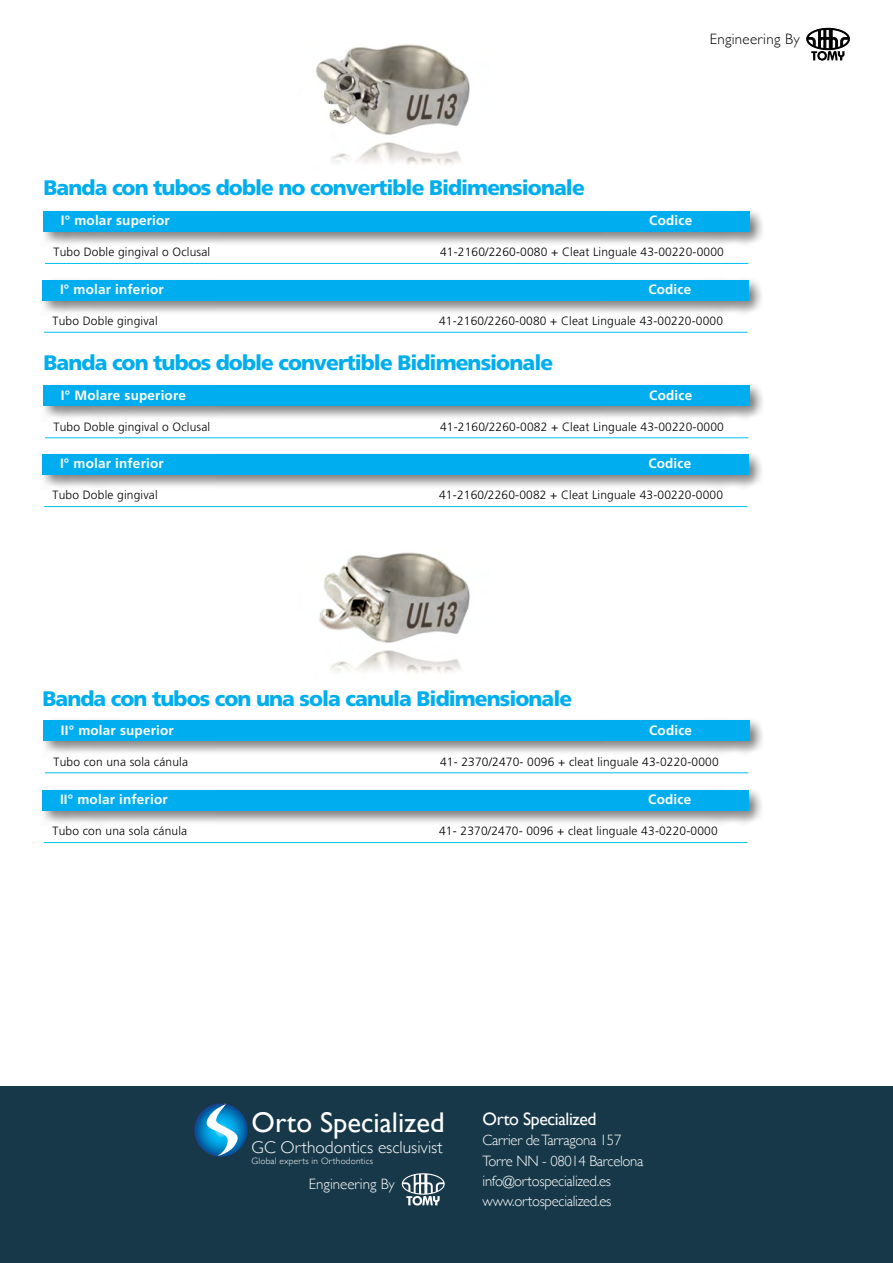
<style>
.page{position:relative;width:893px;height:1263px;background:#fff}
.page>*{position:absolute;margin:0;border:0;box-sizing:border-box;transform-origin:0 0}
.t1{font:28.5px "Gill Sans";color:#fff}
.t2{font:900 21px "Frutiger";letter-spacing:-.045em;color:#00aeef}
.t3{font:18px "Gill Sans";letter-spacing:-.02em;color:#fff}
.t4{font:300 17.25px "Gill Sans";color:#fff}
.t5{font:300 15px/20.2px "Gill Sans";letter-spacing:-.02em;color:#fff}
.t6{font:300 15px "Gill Sans";letter-spacing:.02em;color:#000}
.t7{font:300 15px "Gill Sans";color:#fff}
.t8{font:700 13.5px "Frutiger";letter-spacing:.015em;color:#fff}
.t9{font:300 12px "Frutiger";letter-spacing:.015em;color:#000}
.t10{font:300 9.3px "Gill Sans";letter-spacing:.02em;color:#fff}
</style>
<div class="page">
<img style="left:319px;top:552px;width:151px;height:121px">
<img style="left:316px;top:44px;width:154px;height:121px">
<div style="left:40px;top:208px;width:725px;height:39px;background:#000;opacity:.5"></div>
<div style="left:43px;top:211px;width:706px;height:21px;background:#00aeef"></div>
<hr style="left:45px;top:263px;width:703px;height:1px;background:#00c0f3">
<div style="left:39px;top:277px;width:725px;height:39px;background:#000;opacity:.5"></div>
<div style="left:43px;top:280px;width:706px;height:20px;background:#00aeef"></div>
<hr style="left:44px;top:332px;width:703px;height:1px;background:#00c0f3">
<div style="left:40px;top:717px;width:725px;height:39px;background:#000;opacity:.5"></div>
<div style="left:43px;top:720px;width:706px;height:21px;background:#00aeef"></div>
<hr style="left:45px;top:772px;width:703px;height:1px;background:#00c0f3">
<div style="left:39px;top:787px;width:725px;height:39px;background:#000;opacity:.5"></div>
<div style="left:43px;top:790px;width:706px;height:21px;background:#00aeef"></div>
<hr style="left:44px;top:842px;width:703px;height:1px;background:#00c0f3">
<div style="left:40px;top:382px;width:725px;height:39px;background:#000;opacity:.5"></div>
<div style="left:43px;top:385px;width:706px;height:21px;background:#00aeef"></div>
<hr style="left:45px;top:437px;width:703px;height:1px;background:#00c0f3">
<div style="left:39px;top:451px;width:725px;height:39px;background:#000;opacity:.5"></div>
<div style="left:43px;top:454px;width:706px;height:21px;background:#00aeef"></div>
<hr style="left:44px;top:506px;width:703px;height:1px;background:#00c0f3">
<div style="left:0;top:1086px;width:893px;height:177px;background:#163849"></div>
<svg style="left:807px;top:28px;width:43px;height:33px"></svg>
<img style="left:406px;top:1173px;width:18px;height:5px">
<svg style="left:194px;top:1103px;width:54px;height:54px"></svg>
<p class="t6" style="left:710px;top:28px;width:91px">Engineering By</p>
<h2 class="t2" style="left:44px;top:175px;width:543px">Banda con tubos doble no convertible Bidimensionale</h2>
<p class="t8" style="left:61px;top:213px;width:110px">I° molar superior</p>
<p class="t8" style="left:649px;top:213px;width:44px">Codice</p>
<p class="t9" style="left:54px;top:245px;width:158px">Tubo Doble gingival o Oclusal</p>
<p class="t9" style="left:440px;top:245px;width:285px">41-2160/2260-0080 + Cleat Linguale 43-00220-0000</p>
<p class="t8" style="left:60px;top:281px;width:105px">I° molar inferior</p>
<p class="t8" style="left:648px;top:281px;width:44px">Codice</p>
<p class="t9" style="left:53px;top:314px;width:107px">Tubo Doble gingival</p>
<p class="t9" style="left:439px;top:314px;width:285px">41-2160/2260-0080 + Cleat Linguale 43-00220-0000</p>
<h2 class="t2" style="left:44px;top:350px;width:511px">Banda con tubos doble convertible Bidimensionale</h2>
<p class="t8" style="left:61px;top:387px;width:127px">I° Molare superiore</p>
<p class="t8" style="left:649px;top:387px;width:44px">Codice</p>
<p class="t9" style="left:54px;top:420px;width:158px">Tubo Doble gingival o Oclusal</p>
<p class="t9" style="left:440px;top:420px;width:285px">41-2160/2260-0082 + Cleat Linguale 43-00220-0000</p>
<p class="t8" style="left:60px;top:456px;width:105px">I° molar inferior</p>
<p class="t8" style="left:648px;top:456px;width:44px">Codice</p>
<p class="t9" style="left:53px;top:488px;width:107px">Tubo Doble gingival</p>
<p class="t9" style="left:439px;top:488px;width:285px">41-2160/2260-0082 + Cleat Linguale 43-00220-0000</p>
<h2 class="t2" style="left:43px;top:686px;width:531px">Banda con tubos con una sola canula Bidimensionale</h2>
<p class="t8" style="left:61px;top:722px;width:114px">II° molar superior</p>
<p class="t8" style="left:649px;top:722px;width:44px">Codice</p>
<p class="t9" style="left:54px;top:755px;width:136px">Tubo con una sola cánula</p>
<p class="t9" style="left:440px;top:755px;width:280px">41- 2370/2470- 0096 + cleat linguale 43-0220-0000</p>
<p class="t8" style="left:60px;top:792px;width:109px">II° molar inferior</p>
<p class="t8" style="left:648px;top:792px;width:44px">Codice</p>
<p class="t9" style="left:53px;top:824px;width:136px">Tubo con una sola cánula</p>
<p class="t9" style="left:439px;top:824px;width:280px">41- 2370/2470- 0096 + cleat linguale 43-0220-0000</p>
<h1 class="t1" style="left:252px;top:1105px;width:194px">Orto Specialized</h1>
<h3 class="t4" style="left:252px;top:1134px;width:192px">GC Orthodontics esclusivist</h3>
<p class="t10" style="left:252px;top:1154px;width:123px">Global experts in Orthodontics</p>
<p class="t7" style="left:309px;top:1173px;width:87px">Engineering By</p>
<h3 class="t3" style="left:483px;top:1108px;width:116px">Orto Specialized</h3>
<p class="t5" style="left:483px;top:1130px;width:162px">Carrier de Tarragona 157<br>Torre NN - 08014 Barcelona info@ortospecialized.es www.ortospecialized.es</p>
</div>
